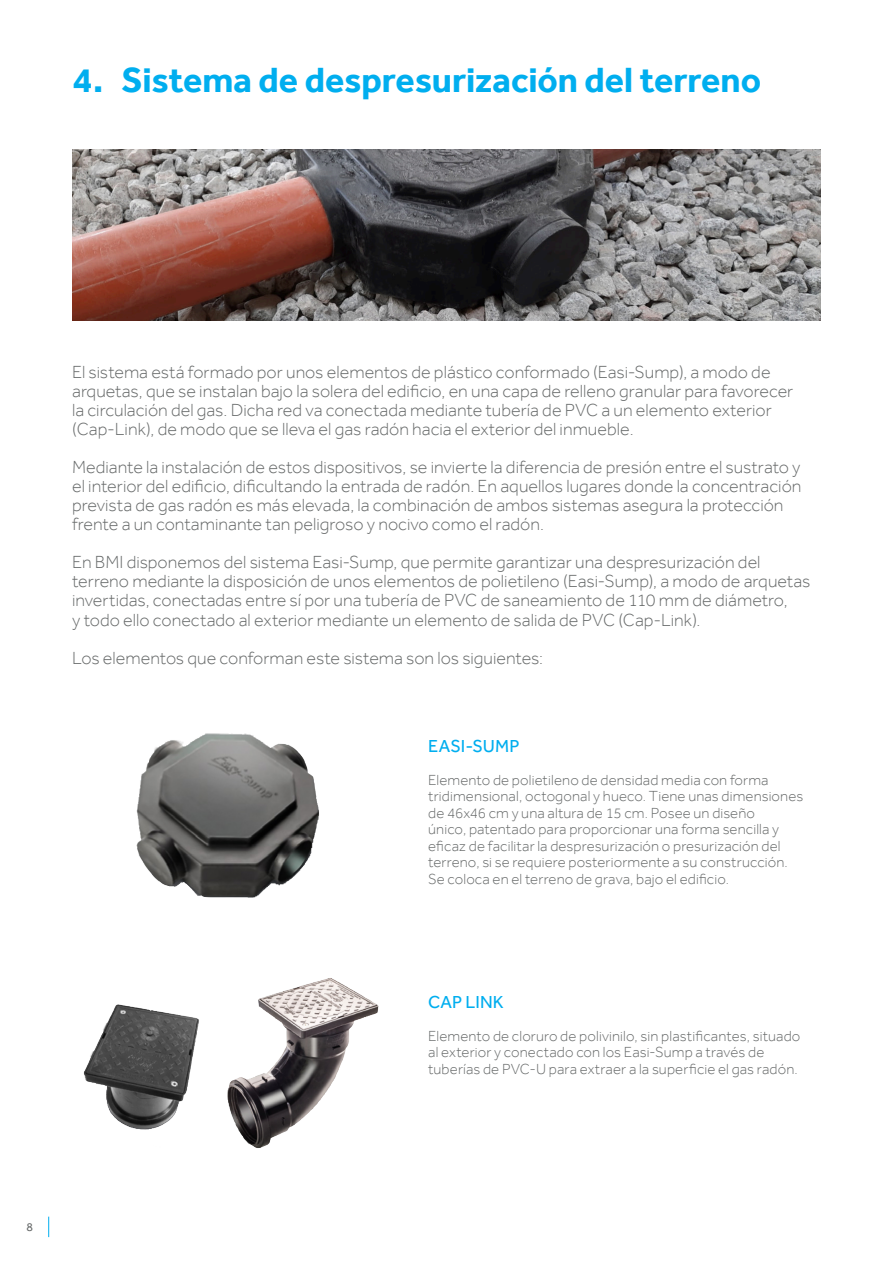
<style>
.page{position:relative;width:893px;height:1263px;background:#fff}
.page>*{position:absolute;margin:0;border:0;box-sizing:border-box;transform-origin:0 0}
.t1{font:700 36px "Effra";letter-spacing:-.005em;color:#00aeef}
.t2{font:300 18px/19px "Effra";color:#666969}
.t3{font:18px "Effra";letter-spacing:.005em;color:#00aeef}
.t4{font:300 15px/16.5px "Effra";letter-spacing:.01em;color:#666969}
.t5{font:12px "Effra";color:#666969}
</style>
<div class="page">
<svg style="left:48px;top:1216px;width:1px;height:21px"></svg>
<img style="left:84px;top:978px;width:295px;height:170px">
<img style="left:136px;top:733px;width:183px;height:164px">
<img style="left:72px;top:149px;width:748px;height:172px">
<h1 class="t1" style="left:73px;top:59px;width:690px">4. Sistema de despresurización del terreno</h1>
<p class="t2" style="left:72px;top:362px;width:723px">El sistema está formado por unos elementos de plástico conformado (Easi-Sump), a modo de arquetas, que se instalan bajo la solera del edificio, en una capa de relleno granular para favorecer la circulación del gas. Dicha red va conectada mediante tubería de PVC a un elemento exterior (Cap-Link), de modo que se lleva el gas radón hacia el exterior del inmueble.</p>
<p class="t2" style="left:72px;top:457px;width:731px">Mediante la instalación de estos dispositivos, se invierte la diferencia de presión entre el sustrato y el interior del edificio, dificultando la entrada de radón. En aquellos lugares donde la concentración prevista de gas radón es más elevada, la combinación de ambos sistemas asegura la protección frente a un contaminante tan peligroso y nocivo como el radón.</p>
<p class="t2" style="left:72px;top:553px;width:740px">En BMI disponemos del sistema Easi-Sump, que permite garantizar una despresurización del terreno mediante la disposición de unos elementos de polietileno (Easi-Sump), a modo de arquetas invertidas, conectadas entre sí por una tubería de PVC de saneamiento de 110 mm de diámetro,<br>y todo ello conectado al exterior mediante un elemento de salida de PVC (Cap-Link).</p>
<p class="t2" style="left:72px;top:648px;width:473px">Los elementos que conforman este sistema son los siguientes:</p>
<p class="t3" style="left:428px;top:735px;width:93px">EASI-SUMP</p>
<p class="t4" style="left:428px;top:771px;width:377px">Elemento de polietileno de densidad media con forma tridimensional, octogonal y hueco. Tiene unas dimensiones de 46x46 cm y una altura de 15 cm. Posee un diseño<br>único, patentado para proporcionar una forma sencilla y eficaz de facilitar la despresurización o presurización del terreno, si se requiere posteriormente a su construcción.<br>Se coloca en el terreno de grava, bajo el edificio.</p>
<p class="t3" style="left:428px;top:991px;width:77px">CAP LINK</p>
<p class="t4" style="left:428px;top:1027px;width:374px">Elemento de cloruro de polivinilo, sin plastificantes, situado al exterior y conectado con los Easi-Sump a través de tuberías de PVC-U para extraer a la superficie el gas radón.</p>
<p class="t5" style="left:26px;top:1220px;width:8px">8</p>
</div>
